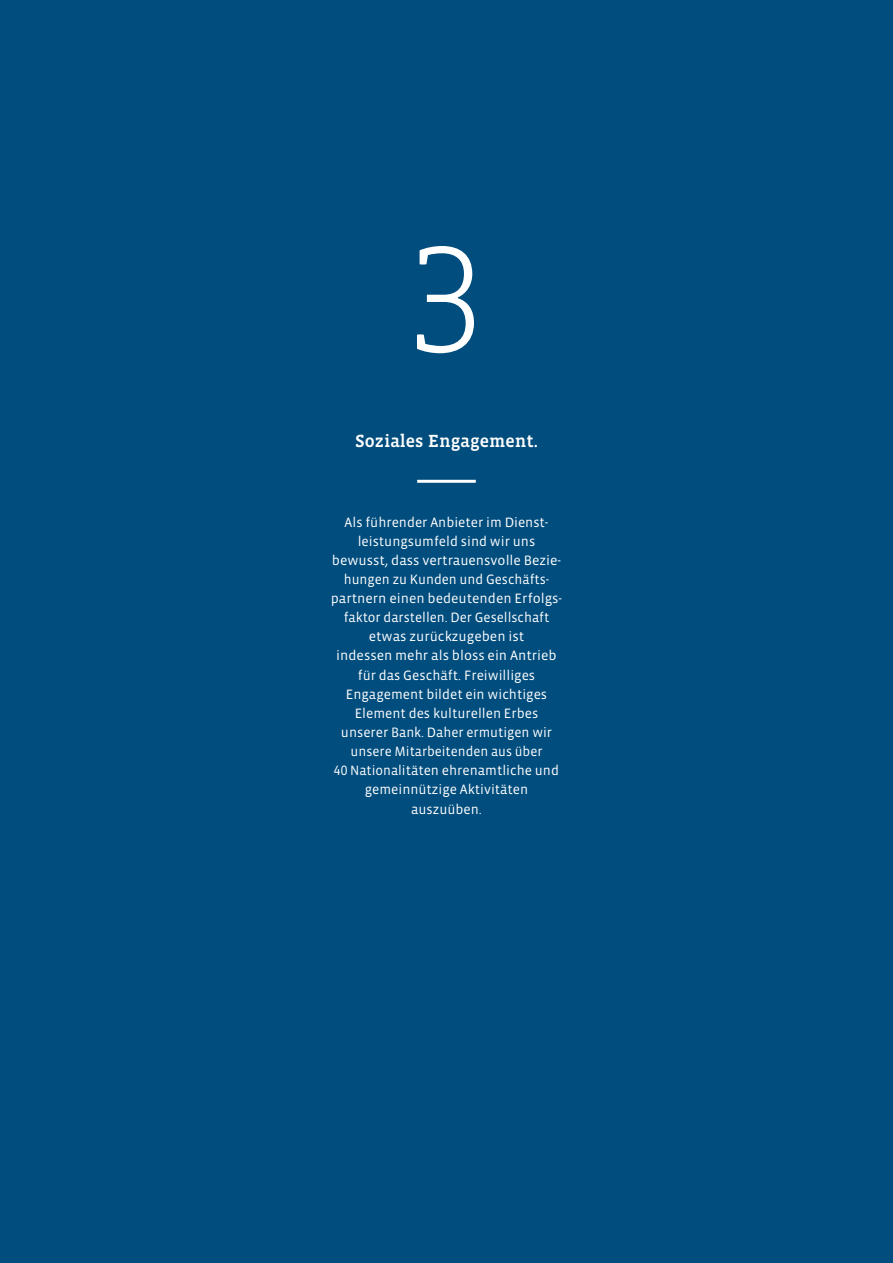
<style>
.page{position:relative;width:893px;height:1263px;background:#004d7e}
.page>*{position:absolute;margin:0;border:0;box-sizing:border-box;transform-origin:0 0}
.t1{font:300 154.5px "Vista Slab OT";color:#fff}
.t2{font:500 18px "Vista Slab OT";letter-spacing:.005em;color:#fff}
.t3{font:13.8px/19.2px "Vista Sans OT";color:#fff;text-align:center}
</style>
<div class="page">
<hr style="left:417px;top:480px;width:59px;height:3px;background:#fff">
<h1 class="t1" style="left:408px;top:220px;width:79px">3</h1>
<h2 class="t2" style="left:355px;top:431px;width:184px">Soziales Engagement.</h2>
<p class="t3" style="left:331px;top:512px;width:233px">Als führender Anbieter im Dienst&shy;leistungsumfeld sind wir uns bewusst, dass vertrauensvolle Bezie&shy;hungen zu Kunden und Geschäfts&shy;partnern einen bedeutenden Erfolgs&shy;faktor darstellen. Der Gesellschaft etwas zurückzugeben ist<br>indessen mehr als bloss ein Antrieb für das Geschäft. Freiwilliges<br>Engagement bildet ein wichtiges<br>Element des kulturellen Erbes unserer Bank. Daher ermutigen wir unsere Mitarbeitenden aus über<br>40 Nationalitäten ehrenamtliche und gemeinnützige Aktivitäten auszuüben.</p>
</div>
